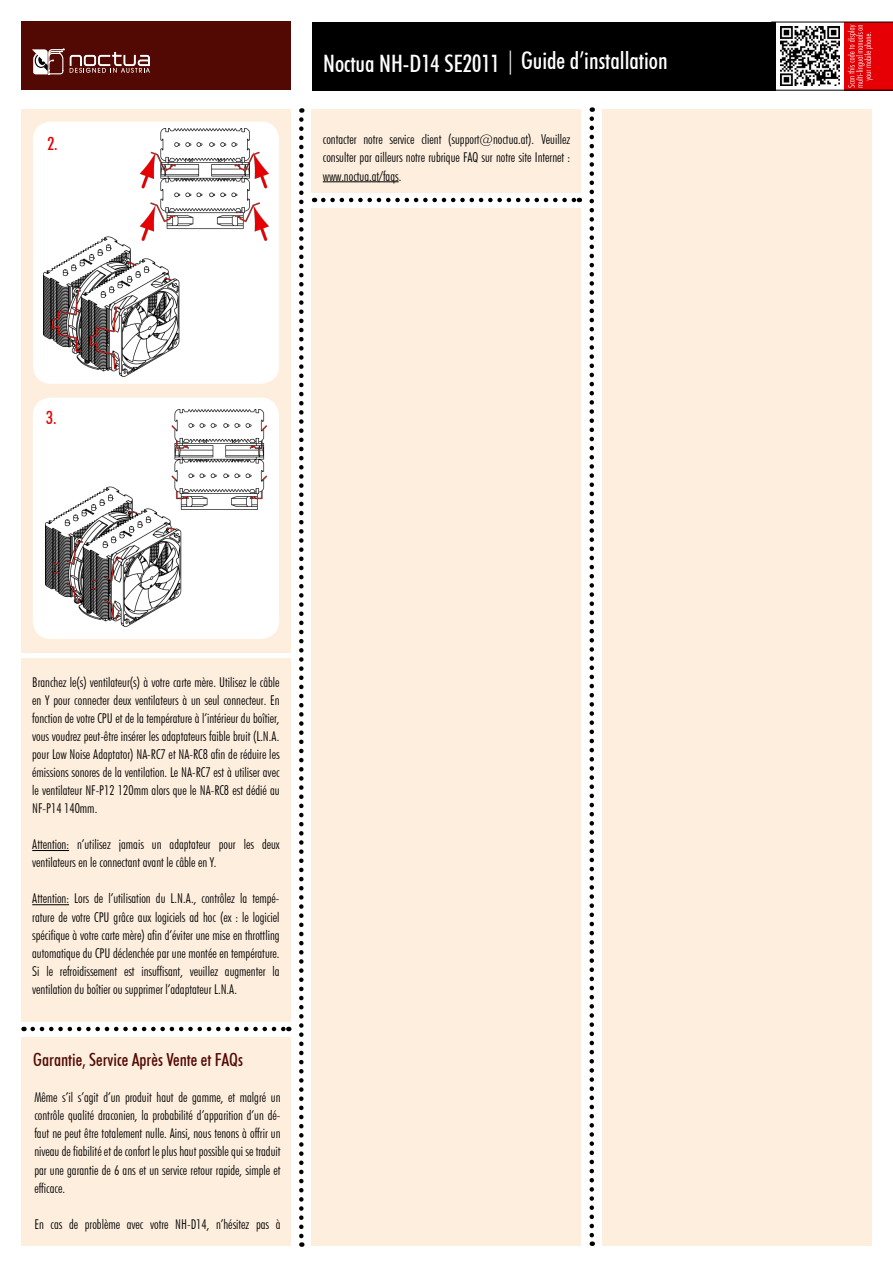
<style>
.page{position:relative;width:893px;height:1263px;background:#fff}
.page>*{position:absolute;margin:0;border:0;box-sizing:border-box;transform-origin:0 0}
.t1{font:500 condensed 24px "Futura BT";color:#fff}
.t2{font:500 condensed 18px "Futura BT";color:#530903}
.t3{font:500 condensed 18px "Futura BT";color:#e60005}
.t4{font:300 condensed 13.5px/18.1px "Futura BT";color:#000;text-align:justify}
.s1{font-weight:300}
</style>
<div class="page">
<div style="left:312px;top:109px;width:269px;height:83px;background:#fdeede"></div>
<svg style="left:323px;top:198px;width:257px;height:4px"></svg>
<div style="left:21px;top:1037px;width:270px;height:209px;background:#fdeede"></div>
<div style="left:602px;top:109px;width:270px;height:1137px;background:#fdeede"></div>
<div style="left:312px;top:208px;width:269px;height:1038px;background:#fdeede"></div>
<div style="left:21px;top:21px;width:270px;height:69px;background:#530903"></div>
<svg style="left:32px;top:49px;width:118px;height:26px"></svg>
<svg style="left:299px;top:119px;width:5px;height:1128px"></svg>
<div style="left:21px;top:109px;width:270px;height:543px;background:#fdeede"></div>
<div style="left:33px;top:398px;width:246px;height:241px;background:#fff;border-radius:18px"></div>
<img style="left:45px;top:410px;width:222px;height:217px">
<div style="left:21px;top:658px;width:270px;height:364px;background:#fdeede"></div>
<hr style="left:32px;top:850px;width:37px;height:1px;background:#000">
<hr style="left:32px;top:904px;width:37px;height:1px;background:#000">
<svg style="left:33px;top:1027px;width:256px;height:4px"></svg>
<div style="left:33px;top:122px;width:246px;height:262px;background:#fff;border-radius:18px"></div>
<img style="left:43px;top:129px;width:226px;height:248px">
<svg style="left:589px;top:119px;width:5px;height:1127px"></svg>
<div style="left:312px;top:22px;width:464px;height:69px;background:#000"></div>
<div style="left:844px;top:22px;width:49px;height:69px;background:#e60005"></div>
<hr style="left:771px;top:22px;width:122px;height:1px;background:#000">
<hr style="left:771px;top:90px;width:122px;height:1px;background:#000">
<svg style="left:848px;top:25px;width:25px;height:63px"></svg>
<img style="left:780px;top:26px;width:60px;height:60px">
<hr style="left:323px;top:182px;width:76px;height:1px;background:#000">
<h2 class="t3" style="left:47px;top:132px;width:12px">2.</h2>
<h2 class="t3" style="left:46px;top:407px;width:12px">3.</h2>
<h1 class="t1" style="left:323px;top:46px;width:346px">Noctua NH-D14 SE2011 <span class="s1">|</span> Guide d’installation</h1>
<p class="t4" style="left:323px;top:130px;width:249px">contacter notre service client (support@noctua.at). Veuillez consulter par ailleurs notre rubrique FAQ sur notre site Internet : www.noctua.at/faqs.</p>
<p class="t4" style="left:32px;top:672px;width:249px">Branchez le(s) ventilateur(s) à votre carte mère. Utilisez le câble en Y pour connecter deux ventilateurs à un seul connecteur. En fonction de votre CPU et de la température à l’intérieur du boîtier, vous voudrez peut-être insérer les adaptateurs faible bruit (L.N.A. pour Low Noise Adaptator) NA-RC7 et NA-RC8 afin de réduire les émissions sonores de la ventilation. Le NA-RC7 est à utiliser avec le ventilateur NF-P12 120mm alors que le NA-RC8 est dédié au NF-P14 140mm.</p>
<p class="t4" style="left:32px;top:835px;width:249px">Attention: n’utilisez jamais un adaptateur pour les deux ventilateurs en le connectant avant le câble en Y.</p>
<p class="t4" style="left:32px;top:889px;width:249px">Attention: Lors de l’utilisation du L.N.A., contrôlez la tempé&shy;rature de votre CPU grâce aux logiciels ad hoc (ex : le logiciel spécifique à votre carte mère) afin d’éviter une mise en throttling automatique du CPU déclenchée par une montée en température.<br>Si le refroidissement est insuffisant, veuillez augmenter la ventilation du boîtier ou supprimer l’adaptateur L.N.A.</p>
<h2 class="t2" style="left:33px;top:1049px;width:211px">Garantie, Service Après Vente et FAQs</h2>
<p class="t4" style="left:34px;top:1088px;width:248px">Même s’il s’agit d’un produit haut de gamme, et malgré un contrôle qualité draconien, la probabilité d’apparition d’un dé&shy;faut ne peut être totalement nulle. Ainsi, nous tenons à offrir un niveau de fiabilité et de confort le plus haut possible qui se traduit par une garantie de 6 ans et un service retour rapide, simple et efficace.</p>
<p class="t4" style="left:34px;top:1215px;width:248px">En cas de problème avec votre NH-D14, n’hésitez pas à</p>
</div>
